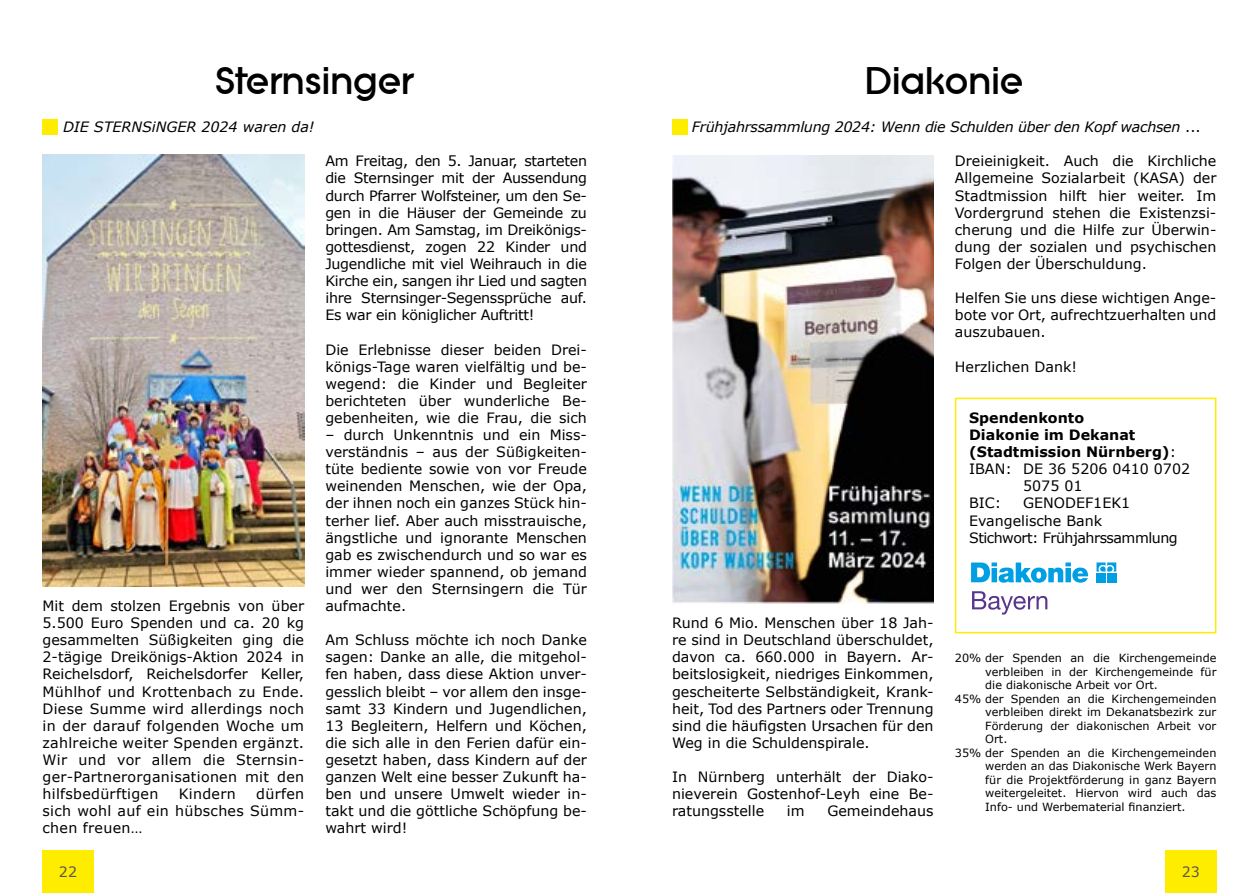
<style>
.page{position:relative;width:1259px;height:893px;background:#fff}
.page>*{position:absolute;margin:0;border:0;box-sizing:border-box;transform-origin:0 0}
.t1{font:800 37.5px "Brad Becker";color:#000}
.t2{font:14.25px/17.1px "Verdana";color:#000;text-align:justify}
.t3{font:italic 14.25px "Verdana";letter-spacing:-.02em;color:#000}
.t4{font:14.25px/17.1px "Verdana";letter-spacing:-.025em;color:#000}
.t5{font:700 14.25px "Verdana";color:#000}
.t6{font:italic 14.25px "Verdana";color:#000}
.t7{font:14.25px "Verdana";letter-spacing:.02em;color:#000}
.t8{font:14.25px "Verdana";color:#575756}
.t9{font:11.25px "Verdana";color:#000}
.s1{font-style:normal}
.s2{font-weight:400}
</style>
<div class="page">
<div style="left:43px;top:850px;width:51px;height:43px;background:#ffed00"></div>
<div style="left:43px;top:120px;width:15px;height:15px;background:#ffed00"></div>
<img style="left:43px;top:155px;width:261px;height:432px">
<div style="left:1165px;top:850px;width:51px;height:43px;background:#ffed00"></div>
<img style="left:672px;top:155px;width:261px;height:448px">
<div style="left:672px;top:120px;width:15px;height:15px;background:#ffed00"></div>
<div style="left:955px;top:398px;width:261px;height:235px;border:2px solid #ffed00"></div>
<svg style="left:971px;top:562px;width:117px;height:21px"></svg>
<svg style="left:1096px;top:562px;width:20px;height:10px"></svg>
<div style="left:1096px;top:573px;width:9px;height:9px;background:#009fe3"></div>
<div style="left:1107px;top:573px;width:9px;height:9px;background:#009fe3"></div>
<svg style="left:972px;top:591px;width:75px;height:24px"></svg>
<h1 class="t1" style="left:216px;top:59px;width:200px">Sternsinger</h1>
<p class="t6" style="left:63px;top:118px;width:253px">DIE STERNSiNGER 2024 waren da!</p>
<p class="t2" style="left:43px;top:597px;width:263px">Mit dem stolzen Ergebnis von über 5.500 Euro Spenden und ca. 20 kg gesammelten Süßigkeiten ging die 2-tägige Dreikönigs-Aktion 2024 in Reichelsdorf, Reichelsdorfer Keller, Mühlhof und Krottenbach zu Ende.<br>Diese Summe wird allerdings noch in der darauf folgenden Woche um zahlreiche weiter Spenden ergänzt.<br>Wir und vor allem die Sternsin&shy;ger-Partnerorganisationen mit den hilfsbedürftigen</p>
<p class="t2" style="left:43px;top:786px;width:263px;text-indent:214px">dürfen sich wohl auf ein hübsches Sümm&shy;chen freuen…</p>
<p class="t7" style="left:179px;top:785px;width:58px">Kindern</p>
<p class="t8" style="left:59px;top:863px;width:20px">22</p>
<p class="t2" style="left:325px;top:153px;width:263px">Am Freitag, den 5. Januar, starteten die Sternsinger mit der Aussendung durch Pfarrer Wolfsteiner, um den Se&shy;gen in die Häuser der Gemeinde zu bringen. Am Samstag, im Dreikönigs&shy;gottesdienst, zogen 22 Kinder und Jugendliche mit viel Weihrauch in die Kirche ein, sangen ihr Lied und sagten ihre Sternsinger-Segenssprüche auf.<br>Es war ein königlicher Auftritt!</p>
<p class="t2" style="left:325px;top:341px;width:263px">Die Erlebnisse dieser beiden Drei&shy;königs-Tage waren vielfältig und be&shy;wegend: die Kinder und Begleiter berichteten über wunderliche Be&shy;gebenheiten, wie die Frau, die sich</p>
<p class="t2" style="left:325px;top:426px;width:263px">– durch Unkenntnis und ein Miss&shy;verständnis – aus der Süßigkeiten&shy;tüte bediente sowie von vor Freude weinenden Menschen, wie der Opa, der ihnen noch ein ganzes Stück hin&shy;terher lief. Aber auch misstrauische, ängstliche und ignorante Menschen gab es zwischendurch und so war es immer wieder spannend, ob jemand und wer den Sternsingern die Tür aufmachte.</p>
<p class="t2" style="left:325px;top:632px;width:263px">Am Schluss möchte ich noch Danke sagen: Danke an alle, die mitgehol&shy;fen haben, dass diese Aktion unver&shy;gesslich bleibt – vor allem den insge&shy;samt 33 Kindern und Jugendlichen, 13 Begleitern, Helfern und Köchen, die sich alle in den Ferien dafür ein&shy;gesetzt haben, dass Kindern auf der ganzen Welt eine besser Zukunft ha&shy;ben und unsere Umwelt wieder in&shy;takt und die göttliche Schöpfung be&shy;wahrt wird!</p>
<h1 class="t1" style="left:865px;top:59px;width:159px">Diakonie</h1>
<p class="t3" style="left:692px;top:118px;width:510px">Frühjahrssammlung 2024: Wenn die Schulden über den Kopf wachsen <span class="s1">...</span></p>
<p class="t2" style="left:955px;top:153px;width:263px">Dreieinigkeit. Auch die Kirchliche Allgemeine Sozialarbeit (KASA) der Stadtmission hilft hier weiter. Im Vordergrund stehen die Existenzsi&shy;cherung und die Hilfe zur Überwin&shy;dung der sozialen und psychischen Folgen der Überschuldung.</p>
<p class="t2" style="left:955px;top:290px;width:263px">Helfen Sie uns diese wichtigen Ange&shy;bote vor Ort, aufrechtzuerhalten und auszubauen.</p>
<p class="t2" style="left:955px;top:358px;width:124px">Herzlichen Dank!</p>
<p class="t5" style="left:969px;top:408px;width:117px">Spendenkonto</p>
<p class="t5" style="left:969px;top:426px;width:168px">Diakonie im Dekanat</p>
<p class="t5" style="left:969px;top:443px;width:209px">(Stadtmission Nürnberg)<span class="s2">:</span></p>
<p class="t2" style="left:969px;top:461px;width:222px">IBAN: DE 36 5206 0410 0702</p>
<p class="t2" style="left:1023px;top:478px;width:61px">5075 01</p>
<p class="t2" style="left:969px;top:495px;width:34px">BIC:</p>
<p class="t4" style="left:969px;top:495px;width:210px;text-indent:54px">GENODEF1EK1<br>Evangelische Bank<br>Stichwort: Frühjahrssammlung</p>
<p class="t2" style="left:672px;top:615px;width:263px">Rund 6 Mio. Menschen über 18 Jah&shy;re sind in Deutschland überschuldet, davon ca. 660.000 in Bayern. Ar&shy;beitslosigkeit, niedriges Einkommen, gescheiterte Selbständigkeit, Krank&shy;heit, Tod des Partners oder Trennung sind die häufigsten Ursachen für den Weg in die Schuldenspirale.</p>
<p class="t2" style="left:672px;top:768px;width:263px">In Nürnberg unterhält der Diako&shy;nieverein Gostenhof-Leyh eine Be&shy;ratungsstelle</p>
<p class="t2" style="left:787px;top:803px;width:19px">im</p>
<p class="t2" style="left:827px;top:803px;width:108px">Gemeindehaus</p>
<p class="t9" style="left:955px;top:651px;width:263px">20% der Spenden an die Kirchengemeinde</p>
<p class="t9" style="left:985px;top:665px;width:233px">verbleiben in der Kirchengemeinde für</p>
<p class="t9" style="left:985px;top:678px;width:174px">die diakonische Arbeit vor Ort.</p>
<p class="t9" style="left:955px;top:692px;width:263px">45% der Spenden an die Kirchengemeinden</p>
<p class="t9" style="left:985px;top:705px;width:233px">verbleiben direkt im Dekanatsbezirk zur</p>
<p class="t9" style="left:985px;top:719px;width:233px">Förderung der diakonischen Arbeit vor</p>
<p class="t9" style="left:985px;top:732px;width:24px">Ort.</p>
<p class="t9" style="left:955px;top:746px;width:263px">35% der Spenden an die Kirchengemeinden</p>
<p class="t9" style="left:985px;top:759px;width:233px">werden an das Diakonische Werk Bayern</p>
<p class="t9" style="left:985px;top:773px;width:233px">für die Projektförderung in ganz Bayern</p>
<p class="t9" style="left:985px;top:786px;width:233px">weitergeleitet. Hiervon wird auch das</p>
<p class="t9" style="left:985px;top:800px;width:202px">Info- und Werbematerial finanziert.</p>
<p class="t8" style="left:1181px;top:863px;width:20px">23</p>
</div>
